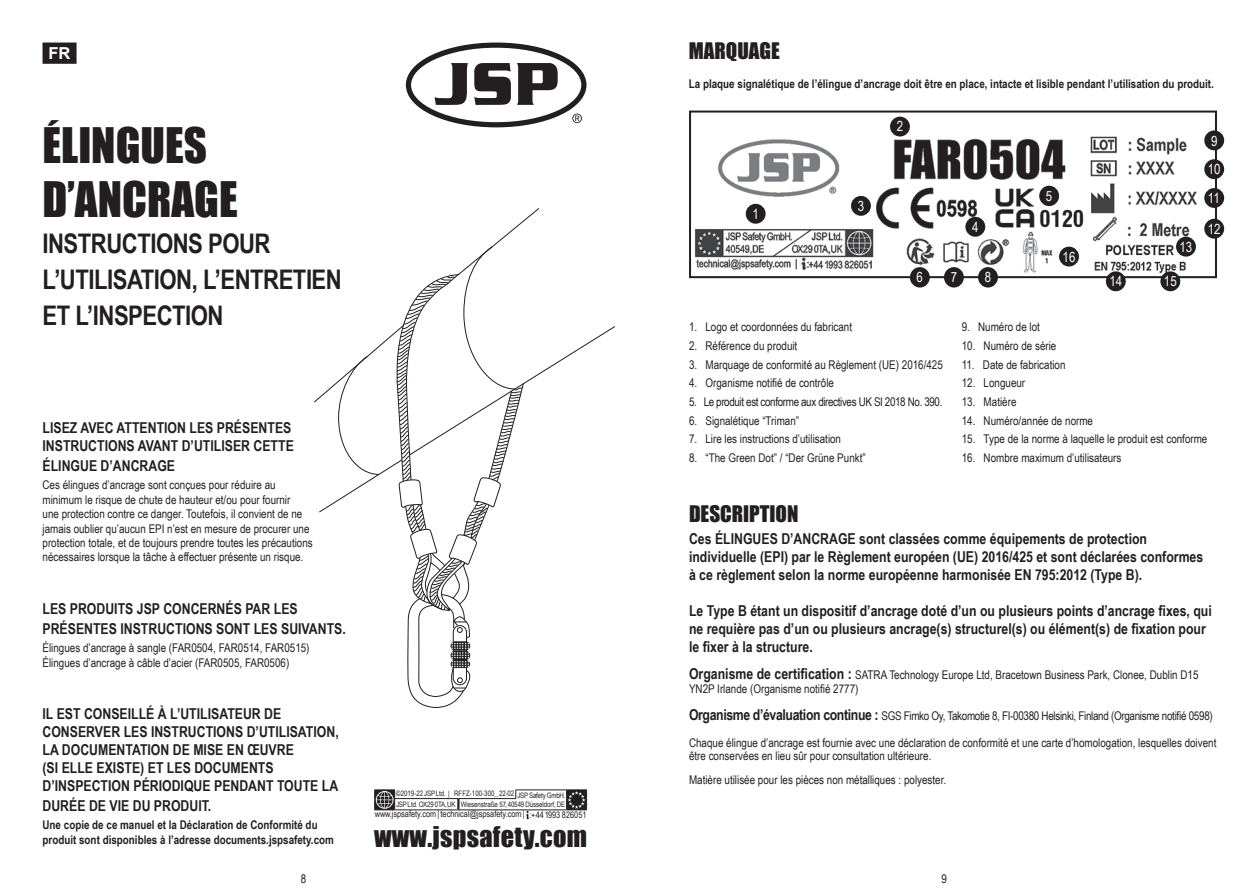
<style>
.page{position:relative;width:1259px;height:893px;background:#fff}
.page>*{position:absolute;margin:0;border:0;box-sizing:border-box;transform-origin:0 0}
.t1{font:45px/54px "Impact";color:#231f20}
.t2{font:700 27px/36px "Arial Narrow";letter-spacing:-.02em;color:#231f20}
.t3{font:26.25px "Impact";letter-spacing:.01em;color:#231f20}
.t4{font:21px "Impact";color:#231f20}
.t5{font:700 16.5px "Arial";color:#fff}
.t6{font:700 15px/18px "Arial Narrow";color:#231f20}
.t7{font:13.95px "Arial Narrow";color:#fff}
.t8{font:12px/14.4px "Arial Narrow";color:#231f20}
.t9{font:700 12px/14.4px "Arial Narrow";color:#231f20}
.t10{font:12px "Arial Narrow";letter-spacing:-.025em;color:#231f20}
.t11{font:12px "Arial Narrow";letter-spacing:-.03em;color:#231f20}
.t12{font:9px "Arial Narrow";color:#231f20}
.t13{font:7.5px/10.4px "Arial Narrow";letter-spacing:-.01em;color:#231f20}
.s1{font-weight:700;font-size:15px}
</style>
<div class="page">
<svg style="left:406px;top:43px;width:180px;height:84px"></svg>
<svg style="left:314px;top:208px;width:301px;height:500px"></svg>
<div style="left:44px;top:44px;width:32px;height:19px;background:#231f20"></div>
<div style="left:43px;top:43px;width:34px;height:21px;border:2px solid #231f20"></div>
<img style="left:694px;top:132px;width:503px;height:143px">
<div style="left:689px;top:111px;width:528px;height:167px;border:2px solid #231f20"></div>
<div style="left:745px;top:204px;width:20px;height:20px;background:#231f20;border-radius:50%"></div>
<div style="left:890px;top:117px;width:20px;height:20px;background:#231f20;border-radius:50%"></div>
<div style="left:851px;top:196px;width:20px;height:20px;background:#231f20;border-radius:50%"></div>
<div style="left:965px;top:217px;width:20px;height:20px;background:#231f20;border-radius:50%"></div>
<div style="left:1204px;top:130px;width:20px;height:20px;background:#231f20;border-radius:50%"></div>
<div style="left:1204px;top:188px;width:20px;height:20px;background:#231f20;border-radius:50%"></div>
<div style="left:1204px;top:159px;width:20px;height:20px;background:#231f20;border-radius:50%"></div>
<div style="left:1204px;top:219px;width:20px;height:20px;background:#231f20;border-radius:50%"></div>
<div style="left:1176px;top:237px;width:20px;height:20px;background:#231f20;border-radius:50%"></div>
<div style="left:1106px;top:271px;width:19px;height:20px;background:#231f20;border-radius:50%"></div>
<div style="left:1160px;top:271px;width:20px;height:20px;background:#231f20;border-radius:50%"></div>
<div style="left:1059px;top:247px;width:20px;height:19px;background:#231f20;border-radius:50%"></div>
<div style="left:1039px;top:186px;width:20px;height:20px;background:#231f20;border-radius:50%"></div>
<div style="left:910px;top:267px;width:19px;height:21px;background:#231f20;border-radius:50%"></div>
<div style="left:944px;top:267px;width:20px;height:21px;background:#231f20;border-radius:50%"></div>
<div style="left:978px;top:267px;width:20px;height:21px;background:#231f20;border-radius:50%"></div>
<svg style="left:374px;top:789px;width:213px;height:30px"></svg>
<h3 class="t5" style="left:49px;top:42px;width:23px">FR</h3>
<h3 class="t4" style="left:689px;top:35px;width:92px">MARQUAGE</h3>
<p class="t9" style="left:689px;top:76px;width:526px">La plaque signalétique de l’élingue d’ancrage doit être en place, intacte et lisible pendant l’utilisation du produit.</p>
<h1 class="t1" style="left:43px;top:117px;width:197px">ÉLINGUES<br>D’ANCRAGE</h1>
<h2 class="t2" style="left:43px;top:224px;width:301px">INSTRUCTIONS POUR<br>L’UTILISATION, L’ENTRETIEN<br>ET L’INSPECTION</h2>
<p class="t6" style="left:43px;top:418px;width:253px">LISEZ AVEC ATTENTION LES PRÉSENTES<br>INSTRUCTIONS AVANT D’UTILISER CETTE</p>
<p class="t6" style="left:43px;top:456px;width:134px">ÉLINGUE D’ANCRAGE</p>
<p class="t8" style="left:43px;top:478px;width:272px">Ces élingues d’ancrage sont conçues pour réduire au minimum le risque de chute de hauteur et/ou pour fournir<br>une protection contre ce danger. Toutefois, il convient de ne jamais oublier qu’aucun EPI n’est en mesure de procurer une protection totale, et de toujours prendre toutes les précautions nécessaires lorsque la tâche à effectuer présente un risque.</p>
<p class="t6" style="left:43px;top:598px;width:305px;line-height:19.8px">LES PRODUITS JSP CONCERNÉS PAR LES<br>PRÉSENTES INSTRUCTIONS SONT LES SUIVANTS.</p>
<p class="t8" style="left:43px;top:640px;width:268px">Élingues d’ancrage à sangle (FAR0504, FAR0514, FAR0515)<br>Élingues d’ancrage à câble d’acier (FAR0505, FAR0506)</p>
<p class="t6" style="left:43px;top:704px;width:298px">IL EST CONSEILLÉ À L’UTILISATEUR DE CONSERVER LES INSTRUCTIONS D’UTILISATION, LA DOCUMENTATION DE MISE EN ŒUVRE<br>(SI ELLE EXISTE) ET LES DOCUMENTS D’INSPECTION PÉRIODIQUE PENDANT TOUTE LA</p>
<p class="t6" style="left:43px;top:796px;width:170px">DURÉE DE VIE DU PRODUIT.</p>
<p class="t9" style="left:43px;top:817px;width:293px">Une copie de ce manuel et la Déclaration de Conformité du produit sont disponibles à l’adresse documents.jspsafety.com</p>
<p class="t13" style="left:396px;top:788px;width:171px">©2019-22 JSP Ltd. | RFFZ-100-300_ 22-02 JSP Safety GmbH.<br>JSPLtd. OX29 0TA,UK Wiesenstraße 57, 40549 Düsseldorf, DE</p>
<p class="t12" style="left:375px;top:808px;width:213px">www.jspsafety.com | technical@jspsafety.com| :+44 1993 826051</p>
<h3 class="t3" style="left:374px;top:816px;width:214px">www.jspsafety.com</h3>
<p class="t7" style="left:752px;top:204px;width:8px">1</p>
<p class="t7" style="left:857px;top:196px;width:8px">3</p>
<p class="t7" style="left:896px;top:116px;width:8px">2</p>
<p class="t7" style="left:916px;top:267px;width:8px">6</p>
<p class="t7" style="left:972px;top:217px;width:8px">4</p>
<p class="t7" style="left:950px;top:267px;width:8px">7</p>
<p class="t7" style="left:984px;top:267px;width:8px">8</p>
<p class="t7" style="left:1046px;top:186px;width:8px">5</p>
<p class="t7" style="left:1062px;top:247px;width:14px">16</p>
<p class="t7" style="left:1179px;top:237px;width:14px">13</p>
<p class="t7" style="left:1109px;top:271px;width:14px">14</p>
<p class="t7" style="left:1164px;top:271px;width:14px">15</p>
<p class="t7" style="left:1211px;top:130px;width:8px">9</p>
<p class="t7" style="left:1207px;top:159px;width:14px">10</p>
<p class="t7" style="left:1207px;top:188px;width:13px">11</p>
<p class="t7" style="left:1207px;top:219px;width:14px">12</p>
<p class="t8" style="left:689px;top:319px;width:165px">1. Logo et coordonnées du fabricant</p>
<p class="t8" style="left:689px;top:338px;width:110px">2. Référence du produit</p>
<p class="t8" style="left:689px;top:357px;width:255px">3. Marquage de conformité au Règlement (UE) 2016/425</p>
<p class="t8" style="left:689px;top:375px;width:146px">4. Organisme notifié de contrôle</p>
<p class="t11" style="left:689px;top:393px;width:255px">5. Le produit est conforme aux directives UK SI 2018 No. 390.</p>
<p class="t8" style="left:689px;top:413px;width:112px">6. Signalétique “Triman”</p>
<p class="t8" style="left:689px;top:431px;width:154px">7. Lire les instructions d’utilisation</p>
<p class="t8" style="left:689px;top:450px;width:178px">8. “The Green Dot” / “Der Grüne Punkt”</p>
<p class="t8" style="left:961px;top:319px;width:80px">9. Numéro de lot</p>
<p class="t8" style="left:961px;top:338px;width:96px">10. Numéro de série</p>
<p class="t8" style="left:961px;top:357px;width:105px">11. Date de fabrication</p>
<p class="t8" style="left:961px;top:375px;width:65px">12. Longueur</p>
<p class="t8" style="left:961px;top:394px;width:56px">13. Matière</p>
<p class="t8" style="left:961px;top:413px;width:133px">14. Numéro/année de norme</p>
<p class="t8" style="left:961px;top:431px;width:247px">15. Type de la norme à laquelle le produit est conforme</p>
<p class="t8" style="left:961px;top:450px;width:161px">16. Nombre maximum d’utilisateurs</p>
<h3 class="t4" style="left:689px;top:498px;width:111px">DESCRIPTION</h3>
<p class="t6" style="left:689px;top:529px;width:516px">Ces ÉLINGUES D’ANCRAGE sont classées comme équipements de protection individuelle (EPI) par le Règlement européen (UE) 2016/425 et sont déclarées conformes à ce règlement selon la norme européenne harmonisée EN 795:2012 (Type B).</p>
<p class="t6" style="left:689px;top:601px;width:524px">Le Type B étant un dispositif d’ancrage doté d’un ou plusieurs points d’ancrage fixes, qui ne requière pas d’un ou plusieurs ancrage(s) structurel(s) ou élément(s) de fixation pour le fixer à la structure.</p>
<p class="t8" style="left:689px;top:668px;width:511px;line-height:13.5px"><span class="s1">Organisme de certification :</span> SATRA Technology Europe Ltd, Bracetown Business Park, Clonee, Dublin D15<br>YN2P Irlande (Organisme notifié 2777)</p>
<p class="t10" style="left:689px;top:707px;width:525px"><span class="s1">Organisme d’évaluation continue :</span> SGS Fimko Oy, Takomotie 8, FI-00380 Helsinki, Finland (Organisme notifié 0598)</p>
<p class="t8" style="left:689px;top:735px;width:529px;line-height:13.5px">Chaque élingue d’ancrage est fournie avec une déclaration de conformité et une carte d’homologation, lesquelles doivent être conservées en lieu sûr pour consultation ultérieure.</p>
<p class="t8" style="left:689px;top:772px;width:259px">Matière utilisée pour les pièces non métalliques : polyester.</p>
<p class="t8" style="left:301px;top:871px;width:7px">8</p>
<p class="t8" style="left:941px;top:871px;width:7px">9</p>
</div>
